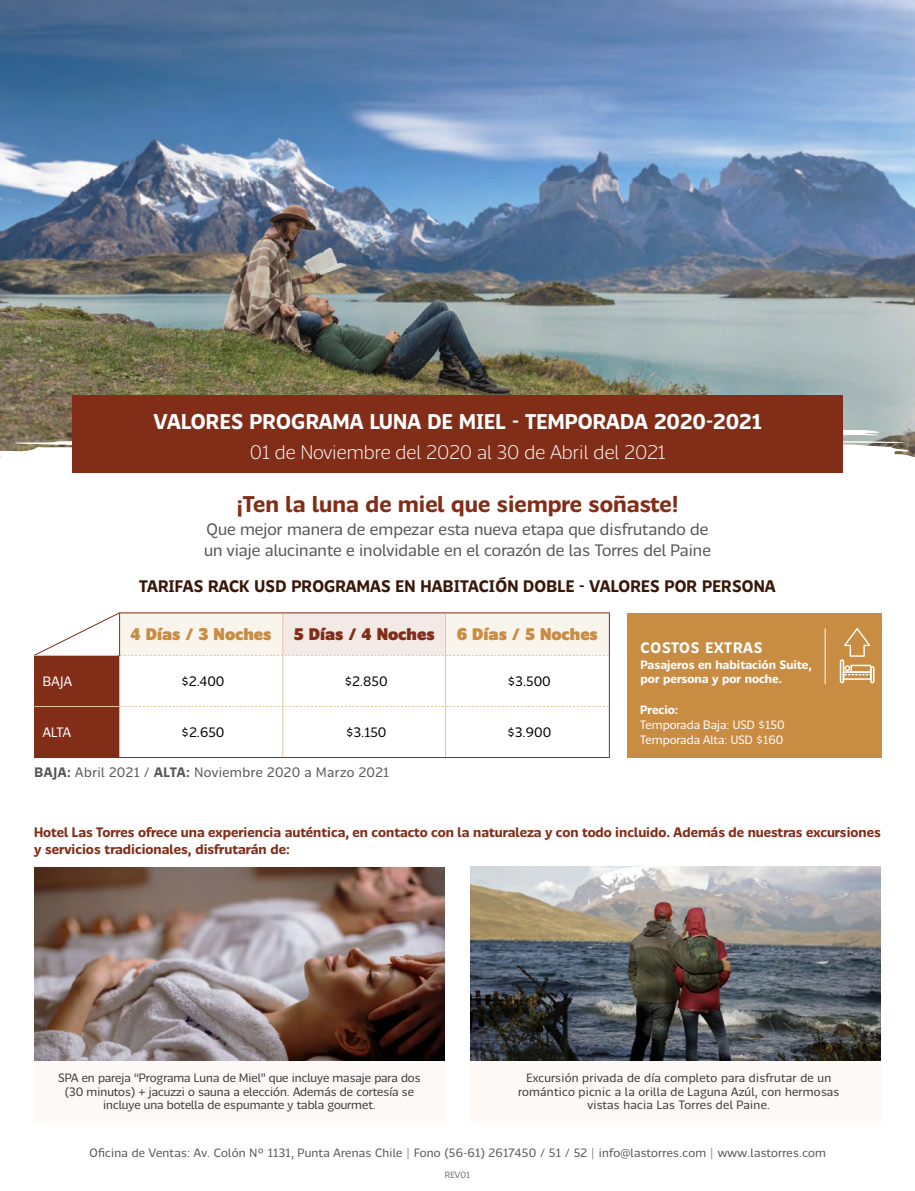
<style>
.page{position:relative;width:915px;height:1191px;background:#fff}
.page>*{position:absolute;margin:0;border:0;box-sizing:border-box;transform-origin:0 0}
.t1{font:700 22.5px "Chilena";color:#822d18}
.t2{font:700 21px "Chilena";letter-spacing:.01em;color:#fff}
.t3{font:300 19.5px "Chilena";color:#fff}
.t4{font:16.5px/21px "Chilena";color:#575756}
.t5{font:700 16.5px "Chilena";letter-spacing:.01em;color:#381708}
.t6{font:800 16.5px "Chilena";color:#c88c43}
.t7{font:800 16.5px "Chilena";color:#822d18}
.t8{font:700 15px "Chilena";letter-spacing:.06em;color:#fff}
.t9{font:700 13.5px/16.5px "Chilena";color:#822d18}
.t10{font:13.5px "Chilena";letter-spacing:.03em;color:#575756}
.t11{font:13.5px "Chilena";color:#000}
.t12{font:13.5px "Chilena";letter-spacing:.01em;color:#fff}
.t13{font:12px/13.5px "Chilena";color:#3c3c3b;text-align:center}
.t14{font:12px/13.5px "Chilena";letter-spacing:.02em;color:#3c3c3b;text-align:center}
.t15{font:12px "Chilena";letter-spacing:.02em;color:#575756}
.t16{font:700 12px/13.5px "Chilena";color:#fff}
.t17{font:12px/15px "Chilena";color:#fff}
.t18{font:9px "Chilena";color:#706f6f}
.s1{font-weight:700}
</style>
<div class="page">
<img style="left:0;top:0;width:914px;height:426px">
<div style="left:470px;top:865px;width:410px;height:257px;background:#fcf9f6"></div>
<div style="left:34px;top:866px;width:410px;height:256px;background:#fcf9f6"></div>
<img style="left:470px;top:866px;width:410px;height:195px">
<img style="left:34px;top:867px;width:410px;height:193px">
<svg style="left:0;top:426px;width:914px;height:47px"></svg>
<div style="left:72px;top:395px;width:770px;height:77px;background:#822d18"></div>
<div style="left:35px;top:655px;width:84px;height:102px;background:#822d18"></div>
<hr style="left:119px;top:655px;width:1px;height:102px;background:#e3c6a1">
<svg style="left:120px;top:706px;width:488px;height:1px"></svg>
<hr style="left:34px;top:757px;width:575px;height:1px;background:#822d18">
<svg style="left:34px;top:612px;width:576px;height:44px;background:#f4ece6"></svg>
<hr style="left:34px;top:655px;width:1px;height:102px;background:#822d18">
<hr style="left:608px;top:613px;width:1px;height:144px;background:#822d18">
<hr style="left:34px;top:655px;width:84px;height:1px;background:#e3c6a1">
<hr style="left:34px;top:706px;width:85px;height:1px;background:#e3c6a1">
<hr style="left:282px;top:613px;width:1px;height:144px;background:#e3c6a1">
<hr style="left:119px;top:613px;width:1px;height:42px;background:#822d18">
<hr style="left:445px;top:613px;width:1px;height:144px;background:#e3c6a1">
<div style="left:627px;top:613px;width:254px;height:144px;background:#c88c43"></div>
<svg style="left:839px;top:659px;width:4px;height:24px"></svg>
<svg style="left:869px;top:666px;width:5px;height:17px"></svg>
<svg style="left:841px;top:628px;width:31px;height:54px"></svg>
<hr style="left:824px;top:628px;width:1px;height:56px;background:#fff">
<h2 class="t2" style="left:154px;top:406px;width:609px">VALORES PROGRAMA LUNA DE MIEL - TEMPORADA 2020-2021</h2>
<h3 class="t3" style="left:250px;top:439px;width:417px">01 de Noviembre del 2020 al 30 de Abril del 2021</h3>
<h1 class="t1" style="left:236px;top:488px;width:443px">¡Ten la luna de miel que siempre soñaste!</h1>
<p class="t4" style="left:204px;top:518px;width:508px">Que mejor manera de empezar esta nueva etapa que disfrutando de un viaje alucinante e inolvidable en el corazón de las Torres del Paine</p>
<p class="t5" style="left:139px;top:574px;width:637px">TARIFAS RACK USD PROGRAMAS EN HABITACIÓN DOBLE - VALORES POR PERSONA</p>
<p class="t6" style="left:130px;top:622px;width:142px">4 Días / 3 Noches</p>
<p class="t7" style="left:293px;top:622px;width:142px">5 Días / 4 Noches</p>
<p class="t6" style="left:456px;top:622px;width:143px">6 Días / 5 Noches</p>
<p class="t12" style="left:43px;top:672px;width:30px">BAJA</p>
<p class="t11" style="left:181px;top:672px;width:45px">$2.400</p>
<p class="t11" style="left:344px;top:672px;width:45px">$2.850</p>
<p class="t11" style="left:507px;top:672px;width:45px">$3.500</p>
<p class="t12" style="left:43px;top:723px;width:30px">ALTA</p>
<p class="t11" style="left:181px;top:723px;width:45px">$2.650</p>
<p class="t11" style="left:345px;top:723px;width:42px">$3.150</p>
<p class="t11" style="left:507px;top:723px;width:46px">$3.900</p>
<p class="t10" style="left:34px;top:763px;width:356px"><span class="s1">BAJA:</span> Abril 2021 / <span class="s1">ALTA:</span> Noviembre 2020 a Marzo 2021</p>
<p class="t8" style="left:640px;top:637px;width:123px">COSTOS EXTRAS</p>
<p class="t16" style="left:640px;top:657px;width:172px">Pasajeros en habitación Suite, por persona y por noche.</p>
<p class="t16" style="left:640px;top:702px;width:40px">Precio:</p>
<p class="t17" style="left:640px;top:717px;width:146px">Temporada Baja: USD $150<br>Temporada Alta: USD $160</p>
<p class="t9" style="left:34px;top:823px;width:848px">Hotel Las Torres ofrece una experiencia auténtica, en contacto con la naturaleza y con todo incluido. Además de nuestras excursiones y servicios tradicionales, disfrutarán de:</p>
<p class="t13" style="left:58px;top:1070px;width:364px">SPA en pareja “Programa Luna de Miel” que incluye masaje para dos (30 minutos) + jacuzzi o sauna a elección. Además de cortesía se incluye una botella de espumante y tabla gourmet.</p>
<p class="t14" style="left:518px;top:1070px;width:323px">Excursión privada de día completo para disfrutar de un romántico picnic a la orilla de Laguna Azúl, con hermosas vistas hacia Las Torres del Paine.</p>
<p class="t15" style="left:89px;top:1144px;width:737px">Oficina de Ventas: Av. Colón Nº 1131, Punta Arenas Chile | Fono (56-61) 2617450 / 51 / 52 | info@lastorres.com | www.lastorres.com</p>
<p class="t18" style="left:445px;top:1168px;width:27px">REV01</p>
</div>
